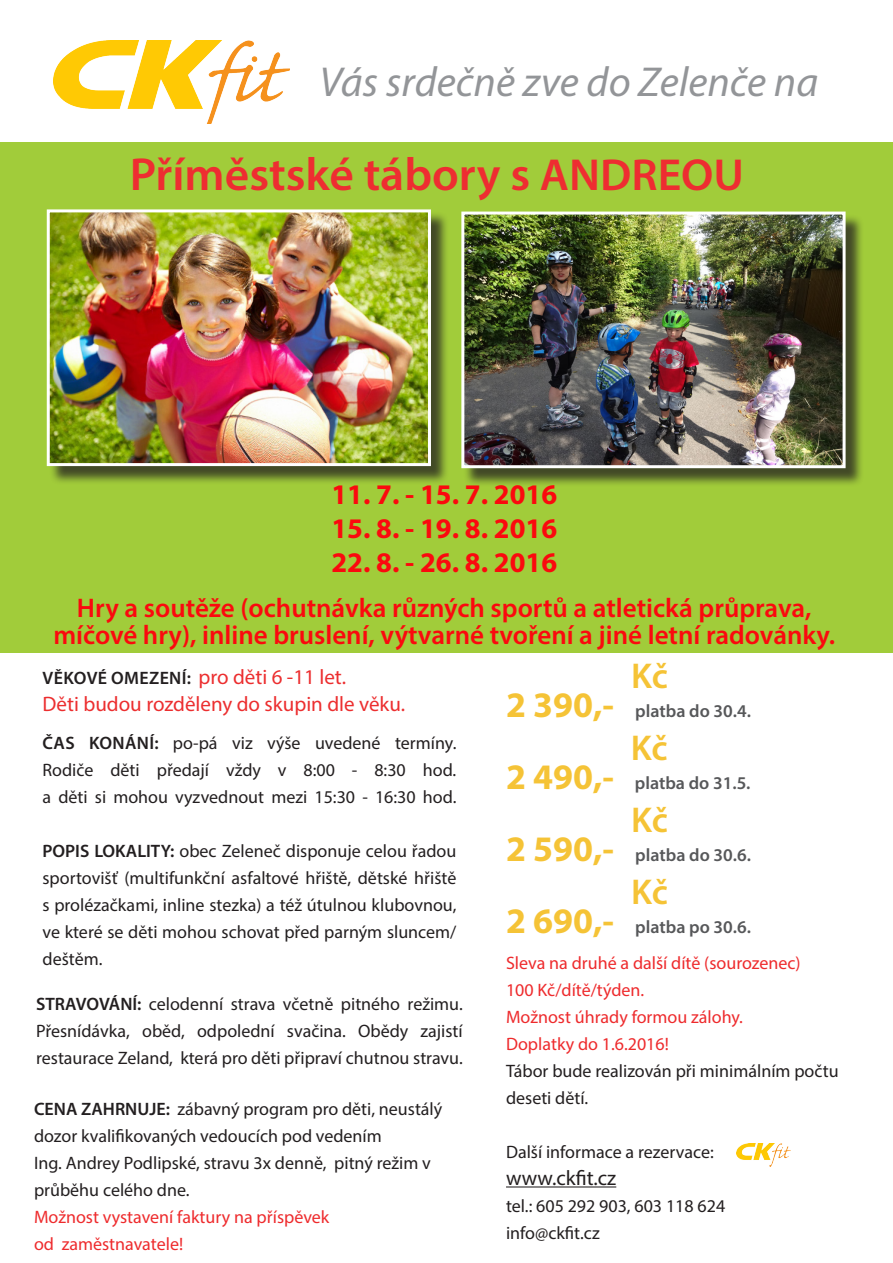
<style>
.page{position:relative;width:893px;height:1263px;background:#fff}
.page>*{position:absolute;margin:0;border:0;box-sizing:border-box;transform-origin:0 0}
.t1{font:600 46.5px "Myriad Pro";color:#ee2d31}
.t2{font:italic 42px "Myriad Pro";color:#939598}
.t3{font:700 36px "Myriad Pro";color:#f5c336}
.t4{font:600 36px "Myriad Pro";letter-spacing:-.01em;color:#f5c336}
.t5{font:700 28.5px "Myriad Pro";color:#fb090e}
.t6{font:600 27px/27px "Myriad Pro";color:#fb090e;text-align:center}
.t7{font:21px/27px "Myriad Pro";color:#ec2e2f}
.t8{font:21px "Myriad Pro";color:#231f20}
.t9{font:18px/27px "Myriad Pro";color:#231f20;text-align:justify}
.t10{font:18px/27px "Myriad Pro";color:#ee2b2d}
.t11{font:600 18px "Myriad Pro";color:#57585a}
.s1{font-size:45px}
.s2{font-weight:600;font-size:18px;color:#231f20}
.s3{font-weight:600}
.s4{color:#ee2b2d}
.s5{color:#231f20}
</style>
<div class="page">
<div style="left:0;top:142px;width:893px;height:511px;background:#a1cc3a"></div>
<div style="left:464px;top:214px;width:400px;height:273px;background:#231f20;opacity:.75"></div>
<img style="left:465px;top:216px;width:377px;height:248px">
<div style="left:461px;top:212px;width:385px;height:256px;border:3px solid #fff"></div>
<img style="left:54px;top:41px;width:235px;height:82px">
<hr style="left:506px;top:1186px;width:110px;height:1px;background:#231f20">
<div style="left:49px;top:212px;width:401px;height:273px;background:#231f20;opacity:.75"></div>
<img style="left:51px;top:213px;width:376px;height:249px">
<div style="left:47px;top:209px;width:384px;height:257px;border:3px solid #fff"></div>
<img style="left:736px;top:1144px;width:55px;height:22px">
<p class="t2" style="left:320px;top:56px;width:500px">Vás srdečně zve do Zelenče na</p>
<p class="t1" style="left:130px;top:144px;width:616px">Příměstské tábory s <span class="s1">ANDREOU</span></p>
<p class="t5" style="left:331px;top:476px;width:227px">11. 7. - 15. 7. 2016</p>
<p class="t5" style="left:331px;top:510px;width:227px">15. 8. - 19. 8. 2016</p>
<p class="t5" style="left:331px;top:544px;width:227px">22. 8. - 26. 8. 2016</p>
<p class="t6" style="left:53px;top:594px;width:783px">Hry a soutěže (ochutnávka různých sportů a atletická průprava, míčové hry), inline bruslení, výtvarné tvoření a jiné letní radovánky.</p>
<p class="t7" style="left:43px;top:663px;width:364px"><span class="s2">VĚKOVÉ OMEZENÍ:</span> pro děti 6 -11 let.<br>Děti budou rozděleny do skupin dle věku.</p>
<p class="t9" style="left:43px;top:729px;width:415px"><span class="s3">ČAS KONÁNÍ:</span> po-pá viz výše uvedené termíny.<br>Rodiče děti předají vždy v 8:00 - 8:30 hod. a děti si mohou vyzvednout mezi 15:30 - 16:30 hod.</p>
<p class="t9" style="left:43px;top:837px;width:415px"><span class="s3">POPIS LOKALITY:</span> obec Zeleneč disponuje celou řadou sportovišť (multifunkční asfaltové hřiště, dětské hřiště s prolézačkami, inline stezka) a též útulnou klubovnou, ve které se děti mohou schovat před parným sluncem/ deštěm.</p>
<p class="t9" style="left:36px;top:991px;width:428px"><span class="s3">STRAVOVÁNÍ:</span> celodenní strava včetně pitného režimu.<br>Přesnídávka, oběd, odpolední svačina. Obědy zajistí restaurace Zeland, která pro děti připraví chutnou stravu.</p>
<p class="t9" style="left:34px;top:1095px;width:410px"><span class="s3">CENA ZAHRNUJE:</span> zábavný program pro děti, neustálý dozor kvalifikovaných vedoucích pod vedením</p>
<p class="t9" style="left:34px;top:1149px;width:398px;text-align:left">Ing. Andrey Podlipské, stravu 3x denně, pitný režim v průběhu celého dne.<br><span class="s4">Možnost vystavení faktury na příspěvek<br>od zaměstnavatele!</span></p>
<p class="t3" style="left:506px;top:681px;width:110px">2 390,-</p>
<p class="t3" style="left:506px;top:753px;width:110px">2 490,-</p>
<p class="t3" style="left:506px;top:825px;width:110px">2 590,-</p>
<p class="t3" style="left:506px;top:897px;width:110px">2 690,-</p>
<p class="t4" style="left:631px;top:653px;width:38px">Kč</p>
<p class="t11" style="left:635px;top:699px;width:117px">platba do 30.4.</p>
<p class="t4" style="left:631px;top:725px;width:38px">Kč</p>
<p class="t11" style="left:635px;top:771px;width:117px">platba do 31.5.</p>
<p class="t4" style="left:631px;top:797px;width:38px">Kč</p>
<p class="t11" style="left:635px;top:843px;width:117px">platba do 30.6.</p>
<p class="t4" style="left:631px;top:869px;width:38px">Kč</p>
<p class="t11" style="left:635px;top:915px;width:117px">platba po 30.6.</p>
<p class="t10" style="left:506px;top:949px;width:334px">Sleva na druhé a další dítě (sourozenec)<br>100 Kč/dítě/týden.<br>Možnost úhrady formou zálohy.<br>Doplatky do 1.6.2016!<br><span class="s5">Tábor bude realizován při minimálním počtu</span></p>
<p class="t9" style="left:506px;top:1084px;width:84px">deseti dětí.</p>
<p class="t9" style="left:506px;top:1138px;width:209px">Další informace a rezervace:</p>
<p class="t8" style="left:506px;top:1165px;width:112px">www.ckfit.cz</p>
<p class="t9" style="left:506px;top:1192px;width:221px">tel.: 605 292 903, 603 118 624 info@ckfit.cz</p>
</div>
